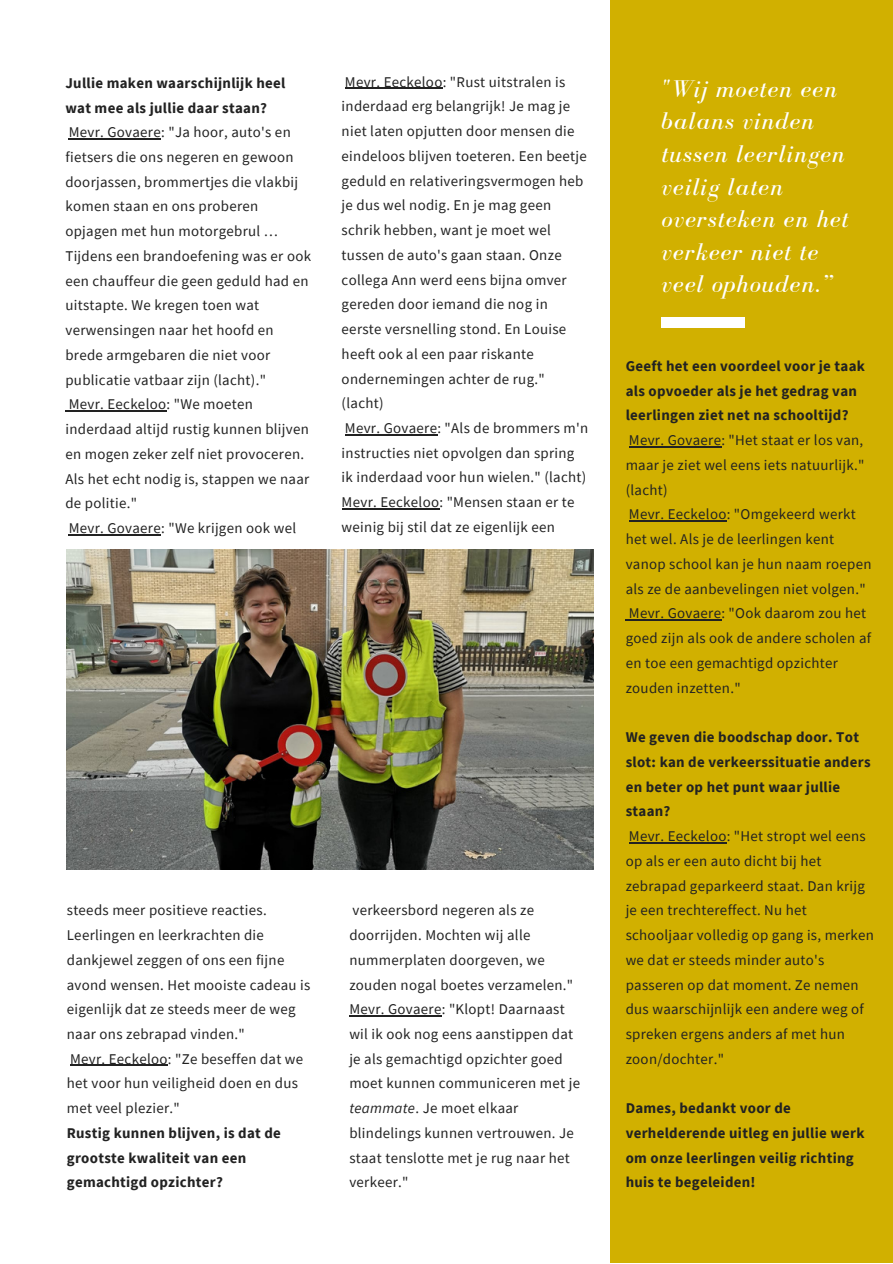
<style>
.page{position:relative;width:893px;height:1264px;background:#fff}
.page>*{position:absolute;margin:0;border:0;box-sizing:border-box;transform-origin:0 0}
.t1{font:italic 24.9px/32.5px "Bodoni FLF";letter-spacing:.04em;color:#fff}
.t2{font:14.85px/24.8px "Source Sans Pro";letter-spacing:.02em;color:#222}
.t3{font:700 14.85px/24.8px "Source Sans Pro";letter-spacing:.02em;color:#222}
.s1{font-style:italic}
</style>
<div class="page">
<hr style="left:69px;top:138px;width:92px;height:1px;background:#222">
<hr style="left:69px;top:410px;width:97px;height:1px;background:#222">
<hr style="left:69px;top:534px;width:92px;height:1px;background:#222">
<hr style="left:70px;top:1064px;width:98px;height:1px;background:#222">
<hr style="left:345px;top:88px;width:97px;height:1px;background:#222">
<hr style="left:345px;top:434px;width:92px;height:1px;background:#222">
<hr style="left:341px;top:508px;width:98px;height:1px;background:#222">
<hr style="left:349px;top:1015px;width:92px;height:1px;background:#222">
<div style="left:610px;top:0;width:282px;height:1262px;background:#d1b000"></div>
<div style="left:661px;top:317px;width:83px;height:10px;background:#fff"></div>
<img style="left:67px;top:549px;width:526px;height:320px">
<hr style="left:629px;top:446px;width:92px;height:1px;background:#222">
<hr style="left:629px;top:520px;width:97px;height:1px;background:#222">
<hr style="left:629px;top:619px;width:92px;height:1px;background:#222">
<hr style="left:629px;top:842px;width:97px;height:1px;background:#222">
<p class="t3" style="left:65px;top:70px;width:221px">Jullie maken waarschijnlijk heel wat mee als jullie daar staan?</p>
<p class="t2" style="left:65px;top:120px;width:247px">Mevr. Govaere: "Ja hoor, auto's en fietsers die ons negeren en gewoon doorjassen, brommertjes die vlakbij komen staan en ons proberen opjagen met hun motorgebrul …<br>Tijdens een brandoefening was er ook een chauffeur die geen geduld had en uitstapte. We kregen toen wat verwensingen naar het hoofd en brede armgebaren die niet voor publicatie vatbaar zijn (lacht)."</p>
<p class="t2" style="left:65px;top:392px;width:245px">Mevr. Eeckeloo: "We moeten inderdaad altijd rustig kunnen blijven en mogen zeker zelf niet provoceren.<br>Als het echt nodig is, stappen we naar de politie."</p>
<p class="t2" style="left:69px;top:515px;width:229px">Mevr. Govaere: "We krijgen ook wel</p>
<p class="t2" style="left:341px;top:69px;width:247px">Mevr. Eeckeloo: "Rust uitstralen is inderdaad erg belangrijk! Je mag je niet laten opjutten door mensen die eindeloos blijven toeteren. Een beetje geduld en relativeringsvermogen heb je dus wel nodig. En je mag geen schrik hebben, want je moet wel tussen de auto's gaan staan. Onze collega Ann werd eens bijna omver gereden door iemand die nog in eerste versnelling stond. En Louise heeft ook al een paar riskante ondernemingen achter de rug." (lacht)</p>
<p class="t2" style="left:341px;top:415px;width:248px">Mevr. Govaere: "Als de brommers m'n instructies niet opvolgen dan spring ik inderdaad voor hun wielen." (lacht)</p>
<p class="t2" style="left:341px;top:489px;width:234px">Mevr. Eeckeloo: "Mensen staan er te weinig bij stil dat ze eigenlijk een</p>
<p class="t2" style="left:67px;top:897px;width:245px">steeds meer positieve reacties.<br>Leerlingen en leerkrachten die dankjewel zeggen of ons een fijne avond wensen. Het mooiste cadeau is eigenlijk dat ze steeds meer de weg naar ons zebrapad vinden."</p>
<p class="t2" style="left:67px;top:1046px;width:238px">Mevr. Eeckeloo: "Ze beseffen dat we het voor hun veiligheid doen en dus met veel plezier."</p>
<p class="t3" style="left:67px;top:1120px;width:216px">Rustig kunnen blijven, is dat de grootste kwaliteit van een gemachtigd opzichter?</p>
<p class="t2" style="left:349px;top:897px;width:225px">verkeersbord negeren als ze doorrijden. Mochten wij alle nummerplaten doorgeven, we zouden nogal boetes verzamelen."</p>
<p class="t2" style="left:349px;top:996px;width:232px">Mevr. Govaere: "Klopt! Daarnaast wil ik ook nog eens aanstippen dat je als gemachtigd opzichter goed moet kunnen communiceren met je <span class="s1">teammate</span>. Je moet elkaar blindelings kunnen vertrouwen. Je staat tenslotte met je rug naar het verkeer."</p>
<p class="t1" style="left:661px;top:72px;width:188px">"Wij moeten een balans vinden tussen leerlingen veilig laten oversteken en het verkeer niet te veel ophouden.”</p>
<p class="t3" style="left:625px;top:353px;width:241px">Geeft het een voordeel voor je taak als opvoeder als je het gedrag van leerlingen ziet net na schooltijd?</p>
<p class="t2" style="left:625px;top:427px;width:240px;text-align:justify">Mevr. Govaere: "Het staat er los van, maar je ziet wel eens iets natuurlijk." (lacht)</p>
<p class="t2" style="left:625px;top:502px;width:247px">Mevr. Eeckeloo: "Omgekeerd werkt het wel. Als je de leerlingen kent vanop school kan je hun naam roepen als ze de aanbevelingen niet volgen."</p>
<p class="t2" style="left:625px;top:600px;width:247px">Mevr. Govaere: "Ook daarom zou het goed zijn als ook de andere scholen af en toe een gemachtigd opzichter zouden inzetten."</p>
<p class="t3" style="left:625px;top:724px;width:246px">We geven die boodschap door. Tot slot: kan de verkeerssituatie anders en beter op het punt waar jullie staan?</p>
<p class="t2" style="left:625px;top:823px;width:250px">Mevr. Eeckeloo: "Het stropt wel eens op als er een auto dicht bij het zebrapad geparkeerd staat. Dan krijg je een trechtereffect. Nu het schooljaar volledig op gang is, merken we dat er steeds minder auto's passeren op dat moment. Ze nemen dus waarschijnlijk een andere weg of spreken ergens anders af met hun zoon/dochter."</p>
<p class="t3" style="left:625px;top:1095px;width:240px">Dames, bedankt voor de verhelderende uitleg en jullie werk om onze leerlingen veilig richting huis te begeleiden!</p>
</div>
